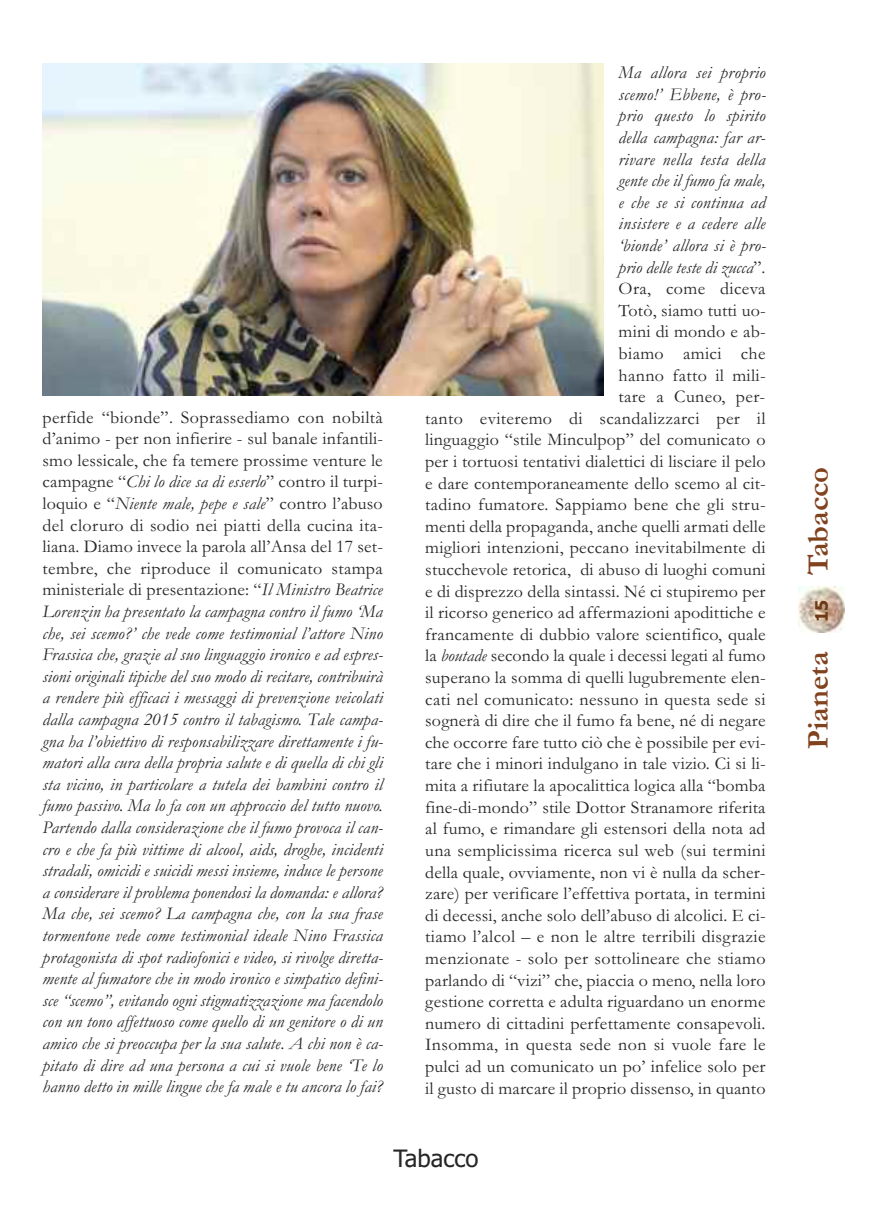
<style>
.page{position:relative;width:872px;height:1212px;background:#fff}
.page>*{position:absolute;margin:0;border:0;box-sizing:border-box;transform-origin:0 0}
.t1{font:700 30.6px "Garamond";color:#81421e}
.t2{font:24px "Tahoma";color:#272627}
.t3{font:18px/21.6px "Garamond";letter-spacing:.01em;color:#272627;text-align:right}
.t4{font:italic 18px/21.6px "Garamond";letter-spacing:.01em;color:#272627;text-align:justify}
.t5{font:700 17.25px "Tahoma";color:#6d3916}
.s1{font-style:normal}
.s2{font-style:italic}
</style>
<div class="page">
<img style="left:798px;top:586px;width:46px;height:46px">
<img style="left:43px;top:64px;width:560px;height:332px">
<p class="t4" style="left:42px;top:405px;width:342px"><span class="s1">perfide “bionde”. Soprassediamo con nobiltà d’animo - per non infierire - sul banale infantili&shy;smo lessicale, che fa temere prossime venture le campagne “</span>Chi lo dice sa di esserlo<span class="s1">” contro il turpi&shy;loquio e “</span>Niente male, pepe e sale<span class="s1">” contro l’abuso del cloruro di sodio nei piatti della cucina ita&shy;liana. Diamo invece la parola all’Ansa del 17 set&shy;tembre, che riproduce il comunicato stampa ministeriale di presentazione: “</span>Il Ministro Beatrice Lorenzin ha presentato la campagna contro il fumo ‘Ma che, sei scemo?’ che vede come testimonial l’attore Nino Frassica che, grazie al suo linguaggio ironico e ad espres&shy;sioni originali tipiche del suo modo di recitare, contribuirà a rendere più efficaci i messaggi di prevenzione veicolati dalla campagna 2015 contro il tabagismo. Tale campa&shy;gna ha l’obiettivo di responsabilizzare direttamente i fu&shy;matori alla cura della propria salute e di quella di chi gli sta vicino, in particolare a tutela dei bambini contro il fumo passivo. Ma lo fa con un approccio del tutto nuovo.<br>Partendo dalla considerazione che il fumo provoca il can&shy;cro e che fa più vittime di alcool, aids, droghe, incidenti stradali, omicidi e suicidi messi insieme, induce le persone a considerare il problema ponendosi la domanda: e allora?<br>Ma che, sei scemo? La campagna che, con la sua frase tormentone vede come testimonial ideale Nino Frassica protagonista di spot radiofonici e video, si rivolge diretta&shy;mente al fumatore che in modo ironico e simpatico defini&shy;sce “scemo”, evitando ogni stigmatizzazione ma facendolo con un tono affettuoso come quello di un genitore o di un amico che si preoccupa per la sua salute. A chi non è ca&shy;pitato di dire ad una persona a cui si vuole bene ‘Te lo hanno detto in mille lingue che fa male e tu ancora lo fai?</p>
<p class="t3" style="left:425px;top:61px;width:342px"><span class="s2">Ma allora sei proprio<br>scemo!’ Ebbene, è pro-<br>prio questo lo spirito<br>della campagna: far ar-<br>rivare nella testa della<br>gente che il fumo fa male,<br>e che se si continua ad<br>insistere e a cedere alle<br>‘bionde’ allora si è pro-<br>prio delle teste di zucca</span>”.<br>Ora, come diceva<br>Totò, siamo tutti uo-<br>mini di mondo e ab-<br>biamo amici che<br>hanno fatto il mili-<br>tare a Cuneo, per-<br>tanto eviteremo di scandalizzarci per il linguaggio “stile Minculpop” del comunicato o per i tortuosi tentativi dialettici di lisciare il pelo e dare contemporaneamente dello scemo al cit&shy;tadino fumatore. Sappiamo bene che gli stru&shy;menti della propaganda, anche quelli armati delle migliori intenzioni, peccano inevitabilmente di stucchevole retorica, di abuso di luoghi comuni e di disprezzo della sintassi. Né ci stupiremo per il ricorso generico ad affermazioni apodittiche e francamente di dubbio valore scientifico, quale la <span class="s2">boutade</span> secondo la quale i decessi legati al fumo superano la somma di quelli lugubremente elen&shy;cati nel comunicato: nessuno in questa sede si sognerà di dire che il fumo fa bene, né di negare che occorre fare tutto ciò che è possibile per evi&shy;tare che i minori indulgano in tale vizio. Ci si li&shy;mita a rifiutare la apocalittica logica alla “bomba fine-di-mondo” stile Dottor Stranamore riferita al fumo, e rimandare gli estensori della nota ad una semplicissima ricerca sul web (sui termini della quale, ovviamente, non vi è nulla da scher&shy;zare) per verificare l’effettiva portata, in termini di decessi, anche solo dell’abuso di alcolici. E ci&shy;tiamo l’alcol – e non le altre terribili disgrazie menzionate - solo per sottolineare che stiamo parlando di “vizi” che, piaccia o meno, nella loro gestione corretta e adulta riguardano un enorme numero di cittadini perfettamente consapevoli.<br>Insomma, in questa sede non si vuole fare le pulci ad un comunicato un po’ infelice solo per il gusto di marcare il proprio dissenso, in quanto</p>
<h2 class="t2" style="left:393px;top:1144px;width:86px">Tabacco</h2>
<h1 class="t1" style="left:799px;top:575px;width:110px;rotate:-90deg">Tabacco</h1>
<p class="t5" style="left:811px;top:622px;width:24px;rotate:-90deg">15</p>
<h1 class="t1" style="left:799px;top:749px;width:99px;rotate:-90deg">Pianeta</h1>
</div>
